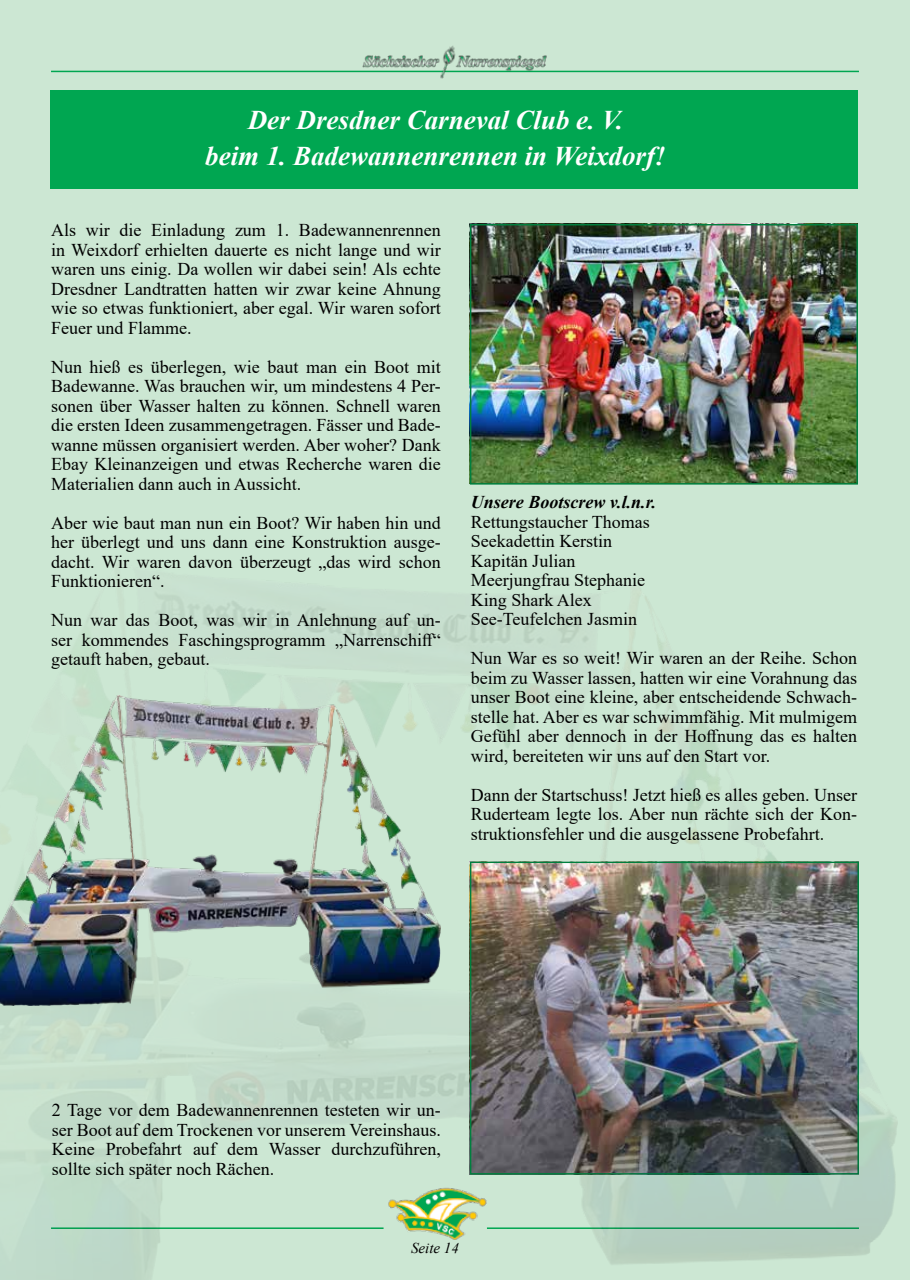
<style>
.page{position:relative;width:910px;height:1280px;background:#cce7d3}
.page>*{position:absolute;margin:0;border:0;box-sizing:border-box;transform-origin:0 0}
.t1{font:italic 700 27px/36px "Times New Roman";color:#fff;text-align:center}
.t2{font:18px/19.5px "Times New Roman";color:#000;text-align:justify}
.t3{font:italic 700 18px "Times New Roman";color:#000}
.t4{font:italic 15px "Times New Roman";color:#000}
</style>
<div class="page">
<hr style="left:51px;top:71px;width:808px;height:1px;background:#00a651">
<img style="left:363px;top:45px;width:184px;height:34px">
<div style="left:50px;top:90px;width:808px;height:98px;background:#00a651"></div>
<img style="left:473px;top:227px;width:382px;height:255px">
<div style="left:470px;top:224px;width:388px;height:261px;border:2px solid #007f3e"></div>
<img style="left:0;top:592px;width:897px;height:688px">
<img style="left:0;top:695px;width:441px;height:310px">
<h1 class="t1" style="left:205px;top:101px;width:462px">Der Dresdner Carneval Club e. V.<br>beim 1. Badewannenrennen in Weixdorf!</h1>
<p class="t2" style="left:51px;top:220px;width:391px">Als wir die Einladung zum 1. Badewannenrennen in Weixdorf erhielten dauerte es nicht lange und wir waren uns einig. Da wollen wir dabei sein! Als echte Dresdner Landtratten hatten wir zwar keine Ahnung wie so etwas funktioniert, aber egal. Wir waren sofort Feuer und Flamme.</p>
<p class="t2" style="left:51px;top:357px;width:391px">Nun hieß es überlegen, wie baut man ein Boot mit Badewanne. Was brauchen wir, um mindestens 4 Per&shy;sonen über Wasser halten zu können. Schnell waren die ersten Ideen zusammengetragen. Fässer und Bade&shy;wanne müssen organisiert werden. Aber woher? Dank Ebay Kleinanzeigen und etwas Recherche waren die Materialien dann auch in Aussicht.</p>
<p class="t2" style="left:51px;top:513px;width:391px">Aber wie baut man nun ein Boot? Wir haben hin und her überlegt und uns dann eine Konstruktion ausge&shy;dacht. Wir waren davon überzeugt „das wird schon Funktionieren“.</p>
<p class="t2" style="left:51px;top:610px;width:391px">Nun war das Boot, was wir in Anlehnung auf un&shy;ser kommendes Faschingsprogramm „Narrenschiff“ getauft haben, gebaut.</p>
<p class="t3" style="left:471px;top:490px;width:187px">Unsere Bootscrew v.l.n.r.</p>
<p class="t2" style="left:471px;top:512px;width:181px;text-align:left">Rettungstaucher Thomas<br>Seekadettin Kerstin<br>Kapitän Julian<br>Meerjungfrau Stephanie<br>King Shark Alex<br>See-Teufelchen Jasmin</p>
<p class="t2" style="left:471px;top:648px;width:388px">Nun War es so weit! Wir waren an der Reihe. Schon beim zu Wasser lassen, hatten wir eine Vorahnung das unser Boot eine kleine, aber entscheidende Schwach&shy;stelle hat. Aber es war schwimmfähig. Mit mulmigem Gefühl aber dennoch in der Hoffnung das es halten wird, bereiteten wir uns auf den Start vor.</p>
<p class="t2" style="left:471px;top:785px;width:388px">Dann der Startschuss! Jetzt hieß es alles geben. Unser Ruderteam legte los. Aber nun rächte sich der Kon&shy;struktionsfehler und die ausgelassene Probefahrt.</p>
<p class="t2" style="left:52px;top:1100px;width:391px">2 Tage vor dem Badewannenrennen testeten wir un&shy;ser Boot auf dem Trockenen vor unserem Vereinshaus.<br>Keine Probefahrt auf dem Wasser durchzuführen, sollte sich später noch Rächen.</p>
<p class="t4" style="left:411px;top:1237px;width:49px">Seite 14</p>
</div>
